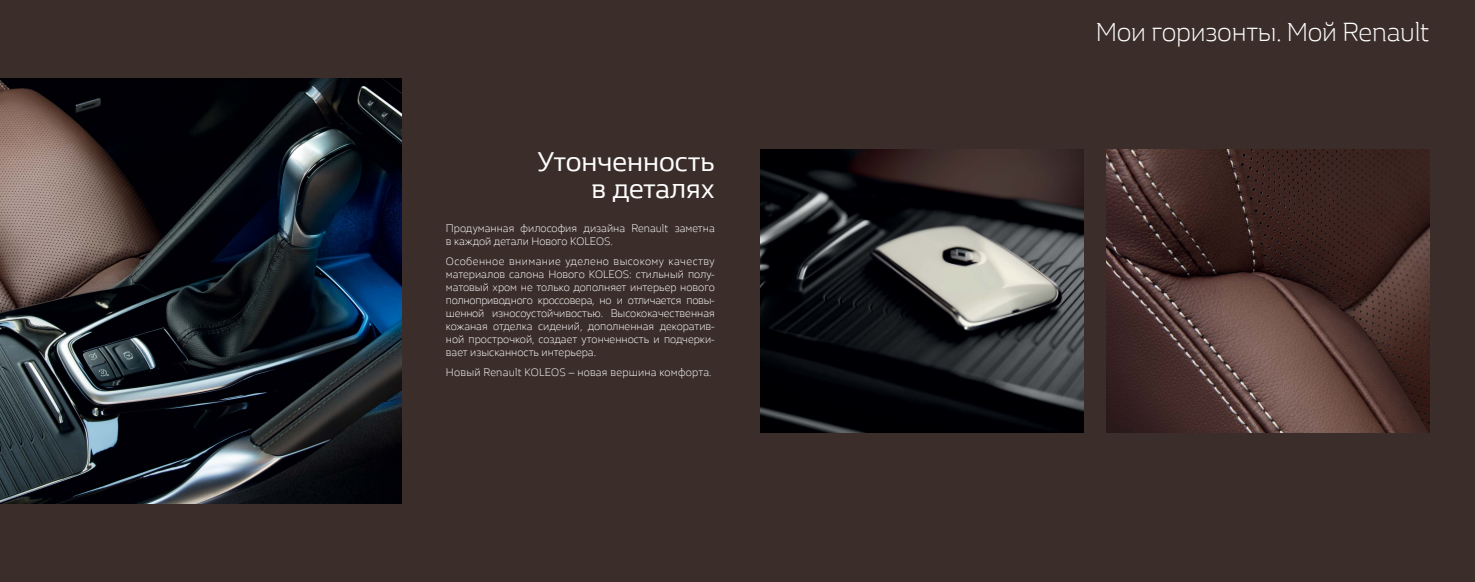
<style>
.page{position:relative;width:1475px;height:582px;background:#fff}
.page>*{position:absolute;margin:0;border:0;box-sizing:border-box;transform-origin:0 0}
.t1{font:28px/27.6px "Renault Life";color:#fff;text-align:right}
.t2{font:300 26.5px "Renault Life";letter-spacing:-.01em;color:#fff}
.t3{font:300 11px/13px "Renault Life";color:#fff}
.t4{font:300 11px "Renault Life";letter-spacing:.02em;color:#fff}
</style>
<div class="page">
<div style="left:0;top:0;width:751px;height:581px;background:#3b2e2a"></div>
<img style="left:0;top:78px;width:401px;height:425px">
<div style="left:723px;top:0;width:751px;height:581px;background:#3b2e2a"></div>
<img style="left:760px;top:149px;width:323px;height:283px">
<img style="left:1106px;top:149px;width:323px;height:283px">
<h1 class="t1" style="left:537px;top:146px;width:179px">Утонченность в деталях</h1>
<p class="t3" style="left:446px;top:221px;width:270px">Продуманная философия дизайна Renault заметна в каждой детали Нового KOLEOS.</p>
<p class="t3" style="left:446px;top:254px;width:270px;text-align:justify">Особенное внимание уделено высокому качеству материалов салона Нового KOLEOS: стильный полу&shy;матовый хром не только дополняет интерьер нового полноприводного кроссовера, но и отличается повы&shy;шенной износоустойчивостью. Высококачественная кожаная отделка сидений, дополненная декоратив&shy;ной прострочкой, создает утонченность и подчерки&shy;вает изысканность интерьера.</p>
<p class="t4" style="left:446px;top:365px;width:267px">Новый Renault KOLEOS – новая вершина комфорта.</p>
<h2 class="t2" style="left:1095px;top:14px;width:335px">Мои горизонты. Мой Renault</h2>
</div>
